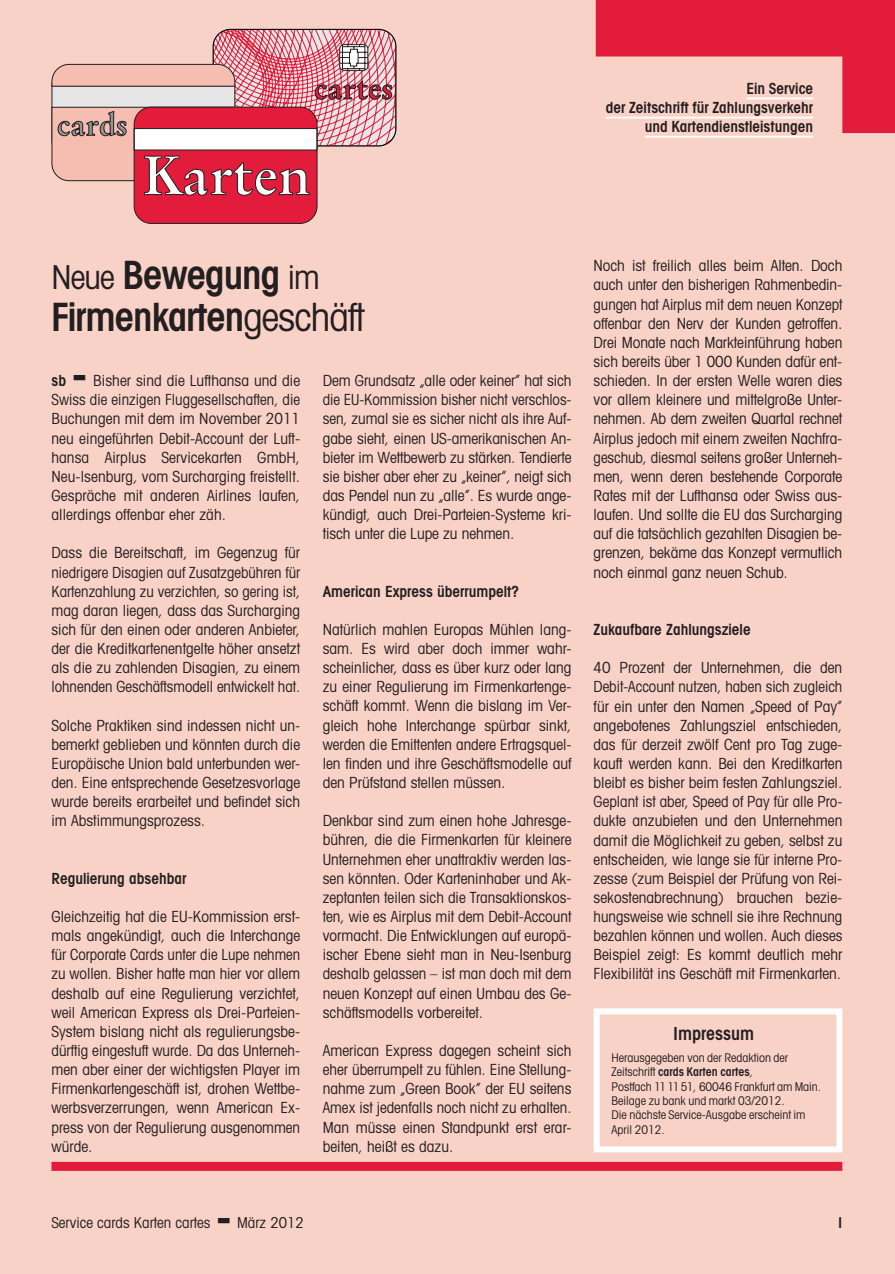
<style>
.page{position:relative;width:895px;height:1274px;background:#f9d2c7}
.page>*{position:absolute;margin:0;border:0;box-sizing:border-box;transform-origin:0 0}
.t1{font:700 54.75px "Stempel Garamond";color:#fff}
.t2{font:600 condensed 39px/42px "Avant Garde";letter-spacing:-.025em;color:#231f20}
.t3{font:700 30.45px "Stempel Garamond";color:#e41c3b}
.t4{font:700 30.45px "Stempel Garamond";color:#939598}
.t5{font:600 condensed 18px "Avant Garde";color:#231f20}
.t6{font:condensed 15.3px/19.2px "Avant Garde";color:#231f20;text-align:justify}
.t7{font:600 condensed 15.3px/19.2px "Avant Garde";color:#231f20;text-align:right}
.t8{font:condensed 15px "Avant Garde";color:#231f20}
.t9{font:600 condensed 15px "Avant Garde";color:#231f20}
.t10{font:condensed 12px/14.4px "Avant Garde";color:#231f20}
.s1{font-weight:400;font-size:33px}
.s2{font-weight:400}
.s3{font-weight:600}
</style>
<div class="page">
<div style="left:51px;top:1162px;width:791px;height:9px;background:#e41c3b"></div>
<div style="left:134px;top:107px;width:183px;height:116px;background:#e41c3b;border-radius:17px"></div>
<svg style="left:51px;top:29px;width:345px;height:167px"></svg>
<hr style="left:645px;top:136px;width:168px;height:2px;background:#fff">
<div style="left:594px;top:1008px;width:248px;height:144px;border:6px solid #fff"></div>
<svg style="left:596px;top:0;width:299px;height:133px"></svg>
<h3 class="t4" style="left:57px;top:106px;width:72px">cards</h3>
<h3 class="t3" style="left:314px;top:69px;width:81px">cartes</h3>
<h1 class="t1" style="left:142px;top:142px;width:171px">Karten</h1>
<p class="t7" style="left:606px;top:79px;width:209px">Ein Service<br>der Zeitschrift für Zahlungsverkehr und Kartendienstleistungen</p>
<h2 class="t2" style="left:51px;top:253px;width:314px"><span class="s1">Neue</span> Bewegung <span class="s1">im<br></span>Firmenkarten<span class="s2">geschäft</span></h2>
<p class="t6" style="left:51px;top:371px;width:250px;text-indent:42px">Bisher sind die Lufthansa und die Swiss die einzigen Fluggesellschaften, die Buchungen mit dem im November 2011 neu eingeführten Debit-Account der Luft&shy;hansa Airplus Servicekarten GmbH, Neu-Isenburg, vom Surcharging freistellt.<br>Gespräche mit anderen Airlines laufen, allerdings offenbar eher zäh.</p>
<p class="t6" style="left:51px;top:543px;width:250px">Dass die Bereitschaft, im Gegenzug für niedrigere Disagien auf Zusatzgebühren für Kartenzahlung zu verzichten, so gering ist, mag daran liegen, dass das Surcharging sich für den einen oder anderen Anbieter, der die Kreditkartenentgelte höher ansetzt als die zu zahlenden Disagien, zu einem lohnenden Geschäftsmodell entwickelt hat.</p>
<p class="t6" style="left:51px;top:715px;width:250px">Solche Praktiken sind indessen nicht un&shy;bemerkt geblieben und könnten durch die Europäische Union bald unterbunden wer&shy;den. Eine entsprechende Gesetzesvorlage wurde bereits erarbeitet und befindet sich im Abstimmungsprozess.</p>
<p class="t7" style="left:51px;top:371px;width:16px">sb</p>
<p class="t7" style="left:51px;top:868px;width:136px">Regulierung absehbar</p>
<p class="t6" style="left:51px;top:906px;width:250px">Gleichzeitig hat die EU-Kommission erst&shy;mals angekündigt, auch die Interchange für Corporate Cards unter die Lupe nehmen zu wollen. Bisher hatte man hier vor allem deshalb auf eine Regulierung verzichtet, weil American Express als Drei-Parteien-System bislang nicht als regulierungsbe&shy;dürftig eingestuft wurde. Da das Unterneh&shy;men aber einer der wichtigsten Player im Firmenkartengeschäft ist, drohen Wettbe&shy;werbsverzerrungen, wenn American Ex&shy;press von der Regulierung ausgenommen würde.</p>
<p class="t6" style="left:323px;top:371px;width:250px">Dem Grundsatz „alle oder keiner” hat sich die EU-Kommission bisher nicht verschlos&shy;sen, zumal sie es sicher nicht als ihre Auf&shy;gabe sieht, einen US-amerikanischen An&shy;bieter im Wettbewerb zu stärken. Tendierte sie bisher aber eher zu „keiner”, neigt sich das Pendel nun zu „alle”. Es wurde ange&shy;kündigt, auch Drei-Parteien-Systeme kri&shy;tisch unter die Lupe zu nehmen.</p>
<p class="t7" style="left:323px;top:581px;width:198px">American Express überrumpelt?</p>
<p class="t6" style="left:323px;top:619px;width:250px">Natürlich mahlen Europas Mühlen lang&shy;sam. Es wird aber doch immer wahr&shy;scheinlicher, dass es über kurz oder lang zu einer Regulierung im Firmenkartenge&shy;schäft kommt. Wenn die bislang im Ver&shy;gleich hohe Interchange spürbar sinkt, werden die Emittenten andere Ertragsquel&shy;len finden und ihre Geschäftsmodelle auf den Prüfstand stellen müssen.</p>
<p class="t6" style="left:323px;top:811px;width:250px">Denkbar sind zum einen hohe Jahresge&shy;bühren, die die Firmenkarten für kleinere Unternehmen eher unattraktiv werden las&shy;sen könnten. Oder Karteninhaber und Ak&shy;zeptanten teilen sich die Transaktionskos&shy;ten, wie es Airplus mit dem Debit-Account vormacht. Die Entwicklungen auf europä&shy;ischer Ebene sieht man in Neu-Isenburg deshalb gelassen – ist man doch mit dem neuen Konzept auf einen Umbau des Ge&shy;schäftsmodells vorbereitet.</p>
<p class="t6" style="left:323px;top:1040px;width:250px">American Express dagegen scheint sich eher überrumpelt zu fühlen. Eine Stellung&shy;nahme zum „Green Book” der EU seitens Amex ist jedenfalls noch nicht zu erhalten.<br>Man müsse einen Standpunkt erst erar&shy;beiten, heißt es dazu.</p>
<p class="t6" style="left:594px;top:256px;width:250px">Noch ist freilich alles beim Alten. Doch auch unter den bisherigen Rahmenbedin&shy;gungen hat Airplus mit dem neuen Konzept offenbar den Nerv der Kunden getroffen.<br>Drei Monate nach Markteinführung haben sich bereits über 1 000 Kunden dafür ent&shy;schieden. In der ersten Welle waren dies vor allem kleinere und mittelgroße Unter&shy;nehmen. Ab dem zweiten Quartal rechnet Airplus jedoch mit einem zweiten Nachfra&shy;geschub, diesmal seitens großer Unterneh&shy;men, wenn deren bestehende Corporate Rates mit der Lufthansa oder Swiss aus&shy;laufen. Und sollte die EU das Surcharging auf die tatsächlich gezahlten Disagien be&shy;grenzen, bekäme das Konzept vermutlich noch einmal ganz neuen Schub.</p>
<p class="t7" style="left:594px;top:619px;width:159px">Zukaufbare Zahlungsziele</p>
<p class="t6" style="left:594px;top:658px;width:250px">40 Prozent der Unternehmen, die den Debit-Account nutzen, haben sich zugleich für ein unter den Namen „Speed of Pay” angebotenes Zahlungsziel entschieden, das für derzeit zwölf Cent pro Tag zuge&shy;kauft werden kann. Bei den Kreditkarten bleibt es bisher beim festen Zahlungsziel.<br>Geplant ist aber, Speed of Pay für alle Pro&shy;dukte anzubieten und den Unternehmen damit die Möglichkeit zu geben, selbst zu entscheiden, wie lange sie für interne Pro&shy;zesse (zum Beispiel der Prüfung von Rei&shy;sekostenabrechnung) brauchen bezie&shy;hungsweise wie schnell sie ihre Rechnung bezahlen können und wollen. Auch dieses Beispiel zeigt: Es kommt deutlich mehr Flexibilität ins Geschäft mit Firmenkarten.</p>
<p class="t5" style="left:673px;top:1022px;width:83px">Impressum</p>
<p class="t10" style="left:612px;top:1050px;width:211px">Herausgegeben von der Redaktion der Zeitschrift <span class="s3">cards Karten cartes</span>,<br>Postfach 111151, 60046 Frankfurt am Main.<br>Beilage zu bank und markt 03/2012.<br>Die nächste Service-Ausgabe erscheint im April 2012.</p>
<p class="t8" style="left:51px;top:1213px;width:161px">Service cards Karten cartes</p>
<p class="t8" style="left:237px;top:1213px;width:68px">März 2012</p>
<p class="t9" style="left:838px;top:1213px;width:6px">I</p>
</div>
